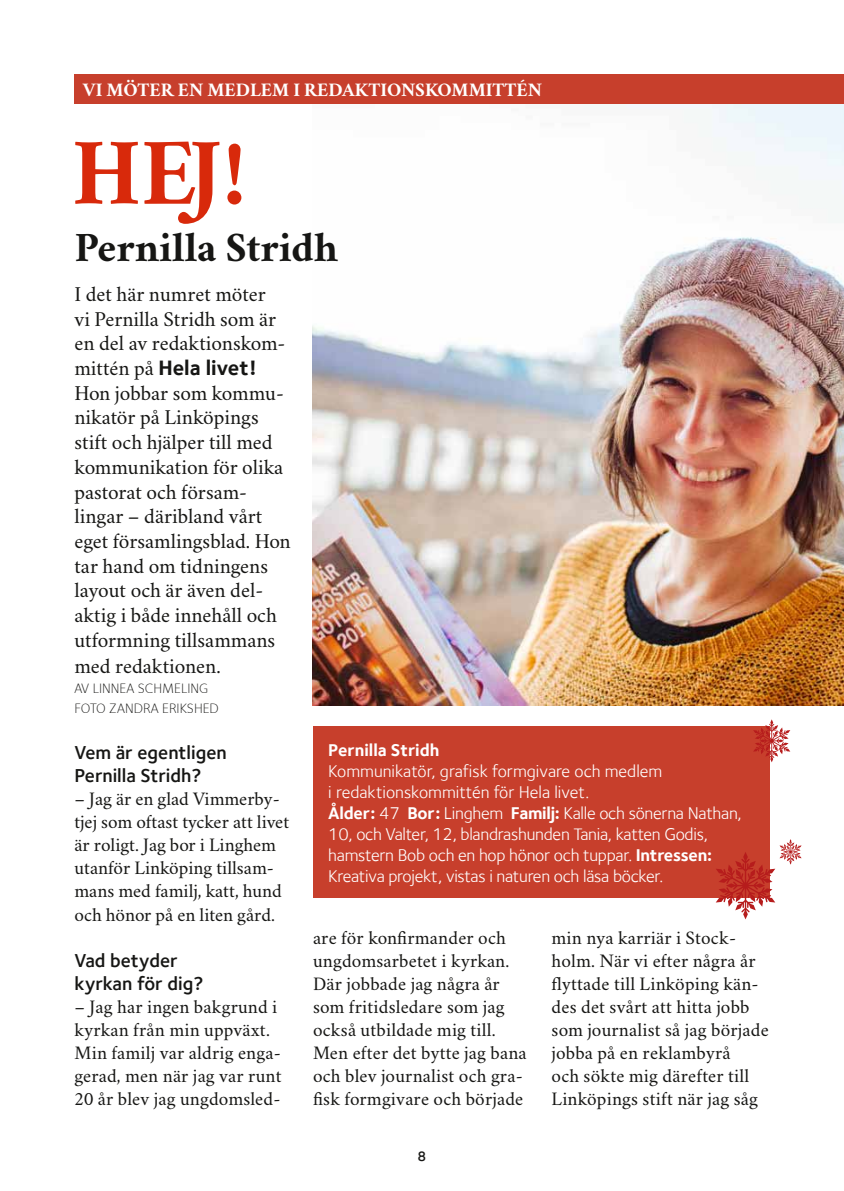
<style>
.page{position:relative;width:844px;height:1191px;background:#fff}
.page>*{position:absolute;margin:0;border:0;box-sizing:border-box;transform-origin:0 0}
.t1{font:700 95.55px "Crimson Svk 2.0";color:#d8290b}
.t2{font:700 42px "Crimson Svk 2.0";color:#161614}
.t3{font:21.35px/24.8px "Crimson Svk 2.0";color:#161614}
.t4{font:700 21.35px "Foundry Sterling";color:#161614}
.t5{font:19.25px/23.1px "Crimson Svk 2.0";letter-spacing:.01em;color:#161614}
.t6{font:600 19.25px/23.1px "Foundry Sterling";color:#161614}
.t7{font:700 19.25px "Crimson Svk 2.0";color:#fff}
.t8{font:17.5px/21px "Foundry Sterling";letter-spacing:-.015em;color:#fff}
.t9{font:17.5px "Foundry Sterling Bold OSF";color:#fff}
.t10{font:14px/19.6px "Foundry Sterling Light Expert";color:#161614}
.t11{font:600 14px "Foundry Sterling";color:#161614}
.s1{font-family:"Crimson Svk 2.0";font-weight:400}
.s2{font-weight:700}
</style>
<div class="page">
<img style="left:312px;top:104px;width:531px;height:602px">
<div style="left:313px;top:725px;width:456px;height:172px;background:#c73f2c"></div>
<div style="left:75px;top:74px;width:768px;height:30px;background:#c73f2c"></div>
<svg style="left:753px;top:719px;width:37px;height:43px"></svg>
<svg style="left:715px;top:839px;width:86px;height:80px"></svg>
<p class="t7" style="left:83px;top:75px;width:460px">VI MÖTER EN MEDLEM I REDAKTIONSKOMMITTÉN</p>
<h1 class="t1" style="left:72px;top:100px;width:177px">HEJ!</h1>
<h2 class="t2" style="left:75px;top:215px;width:264px">Pernilla Stridh</h2>
<p class="t3" style="left:74px;top:280px;width:212px">I det här numret möter vi Pernilla Stridh som är en del av redaktionskom-</p>
<p class="t4" style="left:74px;top:355px;width:184px"><span class="s1">mittén på</span> Hela livet!</p>
<p class="t3" style="left:74px;top:379px;width:218px">Hon jobbar som kommu&shy;nikatör på Linköpings stift och hjälper till med kommunikation för olika pastorat och försam&shy;lingar – däribland vårt eget församlingsblad. Hon tar hand om tidningens layout och är även del&shy;aktig i både innehåll och utformning tillsammans med redaktionen.</p>
<p class="t10" style="left:74px;top:678px;width:146px">AV LINNEA SCHMELING<br>FOTO ZANDRA ERIKSHED</p>
<p class="t6" style="left:74px;top:740px;width:154px">Vem är egentligen<br>Pernilla Stridh?</p>
<p class="t5" style="left:74px;top:786px;width:216px">– Jag är en glad Vimmerby&shy;tjej som oftast tycker att livet är roligt. Jag bor i Linghem utanför Linköping tillsam&shy;mans med familj, katt, hund och hönor på en liten gård.</p>
<p class="t6" style="left:74px;top:948px;width:130px">Vad betyder kyrkan för dig?</p>
<p class="t5" style="left:74px;top:994px;width:208px">– Jag har ingen bakgrund i kyrkan från min uppväxt.<br>Min familj var aldrig enga&shy;gerad, men när jag var runt<br>20 år blev jag ungdomsled-</p>
<p class="t9" style="left:328px;top:740px;width:112px">Pernilla Stridh</p>
<p class="t8" style="left:328px;top:761px;width:415px">Kommunikatör, grafisk formgivare och medlem<br>i -redaktionskommittén för Hela livet.<br><span class="s2">Ålder:</span> 47 <span class="s2">Bor:</span> Linghem <span class="s2">Familj:</span> Kalle och sönerna Nathan, 10, och Valter, 12, blandrashunden Tania, katten Godis, hamstern Bob och en hop hönor och tuppar. <span class="s2">Intressen:<br></span>Kreativa projekt, vistas i naturen och läsa böcker.</p>
<p class="t5" style="left:313px;top:924px;width:215px">are för konfirmander och ungdomsarbetet i kyrkan.<br>Där jobbade jag några år som fritidsledare som jag också utbildade mig till.<br>Men efter det bytte jag bana och blev journalist och gra&shy;fisk formgivare och började</p>
<p class="t5" style="left:551px;top:924px;width:219px">min nya karriär i Stock&shy;holm. När vi efter några år flyttade till Linköping kän&shy;des det svårt att hitta jobb som journalist så jag började jobba på en reklambyrå<br>och sökte mig därefter till<br>Linköpings stift när jag såg</p>
<p class="t11" style="left:417px;top:1148px;width:10px">8</p>
</div>
